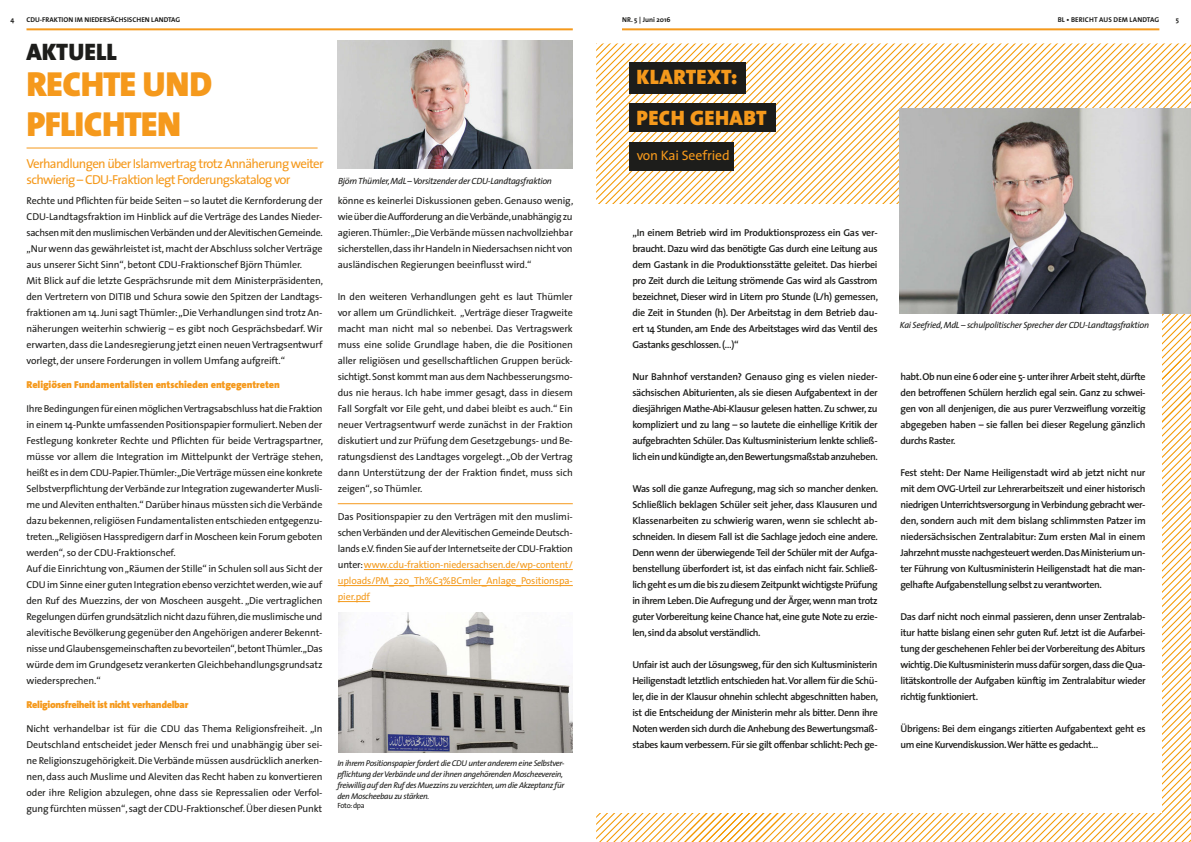
<style>
.page{position:relative;width:1191px;height:842px;background:#fff}
.page>*{position:absolute;margin:0;border:0;box-sizing:border-box;transform-origin:0 0}
.t1{font:900 35px/40px "The Sans";letter-spacing:-.02em;color:#f5991c}
.t2{font:24px "The Sans Black Caps";color:#1d1d1b}
.t3{font:21px "The Sans Black Caps";letter-spacing:.02em;color:#f5991c}
.t4{font:13.7px "The Sans";letter-spacing:-.01em;color:#f5991c}
.t5{font:13px/16px "The Sans";letter-spacing:-.05em;color:#f5991c}
.t6{font:10px/16px "The Sans";letter-spacing:-.01em;color:#1d1d1b;text-align:justify}
.t7{font:600 10px/16px "The Sans";letter-spacing:-.04em;color:#1d1d1b;text-align:justify}
.t8{font:900 10px "The Sans";letter-spacing:-.01em;color:#f5991c}
.t9{font:900 10px "The Sans";letter-spacing:-.03em;color:#f5991c}
.t10{font:italic 9px "The Sans";letter-spacing:-.03em;color:#1d1d1b}
.t11{font:italic 8.4px/11px "The Sans";letter-spacing:-.04em;color:#1d1d1b}
.t12{font:7.5px "The Sans";letter-spacing:-.04em;color:#1d1d1b}
.t13{font:700 7px "The Sans";color:#1d1d1b}
.t14{font:700 7px "The Sans";letter-spacing:.02em;color:#1d1d1b}
.s1{color:#f49a1c}
</style>
<div class="page">
<hr style="left:27px;top:28px;width:546px;height:2px;background:#f5991c">
<hr style="left:622px;top:28px;width:537px;height:2px;background:#f5991c">
<hr style="left:27px;top:148px;width:290px;height:1px;background:#f5991c">
<img style="left:337px;top:40px;width:236px;height:128px">
<svg style="left:876px;top:43px;width:214px;height:161px"></svg>
<svg style="left:1120px;top:358px;width:62px;height:484px"></svg>
<svg style="left:596px;top:813px;width:455px;height:29px"></svg>
<svg style="left:596px;top:43px;width:276px;height:161px"></svg>
<div style="left:595px;top:204px;width:567px;height:608px;background:#fff"></div>
<div style="left:629px;top:104px;width:147px;height:28px;background:#1d1d1b"></div>
<div style="left:629px;top:62px;width:116px;height:31px;background:#1d1d1b"></div>
<div style="left:629px;top:142px;width:105px;height:28px;background:#1d1d1b"></div>
<img style="left:900px;top:108px;width:291px;height:206px">
<img style="left:338px;top:612px;width:235px;height:140px">
<hr style="left:338px;top:503px;width:235px;height:1px;background:#f5991c">
<hr style="left:364px;top:569px;width:209px;height:1px;background:#f49a1c">
<hr style="left:338px;top:585px;width:235px;height:1px;background:#f49a1c">
<hr style="left:338px;top:601px;width:32px;height:1px;background:#f49a1c">
<p class="t13" style="left:10px;top:14px;width:5px">4</p>
<p class="t13" style="left:27px;top:14px;width:155px">CDU-FRAKTION IM NIEDERSÄCHSISCHEN LANDTAG</p>
<p class="t13" style="left:622px;top:14px;width:50px">NR. 5 | Juni 2016</p>
<p class="t14" style="left:1057px;top:14px;width:103px">BL • BERICHT AUS DEM LANDTAG</p>
<p class="t13" style="left:1176px;top:14px;width:5px">5</p>
<p class="t2" style="left:27px;top:32px;width:92px">AKTUELL</p>
<p class="t1" style="left:27px;top:63px;width:187px">RECHTE UND<br>PFLICHTEN</p>
<p class="t5" style="left:27px;top:155px;width:299px">Verhandlungen über Islamvertrag trotz Annäherung weiter schwierig – CDU-Fraktion legt Forderungskatalog vor</p>
<p class="t6" style="left:27px;top:192px;width:298px">Rechte und Pflichten für beide Seiten – so lautet die Kernforderung der CDU-Landtagsfraktion im Hinblick auf die Verträge des Landes Nieder&shy;sachsen mit den muslimischen Verbänden und der Alevitischen Gemeinde. „Nur wenn das gewährleistet ist, macht der Abschluss solcher Verträge aus unserer Sicht Sinn“, betont CDU-Fraktionschef Björn Thümler.</p>
<p class="t6" style="left:27px;top:272px;width:298px">Mit Blick auf die letzte Gesprächsrunde mit dem Ministerpräsidenten, den Vertretern von DITIB und Schura sowie den Spitzen der Landtags&shy;fraktionen am 14. Juni sagt Thümler: „Die Verhandlungen sind trotz An&shy;näherungen weiterhin schwierig – es gibt noch Gesprächsbedarf. Wir erwarten, dass die Landesregierung jetzt einen neuen Vertragsentwurf vorlegt, der unsere Forderungen in vollem Umfang aufgreift.“</p>
<p class="t8" style="left:27px;top:376px;width:255px">Religiösen Fundamentalisten entschieden entgegentreten</p>
<p class="t6" style="left:27px;top:400px;width:298px">Ihre Bedingungen für einen möglichen Vertragsabschluss hat die Fraktion in einem 14-Punkte umfassenden Positionspapier formuliert. Neben der Festlegung konkreter Rechte und Pflichten für beide Vertragspartner, müsse vor allem die Integration im Mittelpunkt der Verträge stehen, heißt es in dem CDU-Papier. Thümler: „Die Verträge müssen eine konkrete Selbstverpflichtung der Verbände zur Integration zugewanderter Musli&shy;me und Aleviten enthalten.“ Darüber hinaus müssten sich die Verbände dazu bekennen, religiösen Fundamentalisten entschieden entgegenzu&shy;treten. „Religiösen Hasspredigern darf in Moscheen kein Forum geboten werden“, so der CDU-Fraktionschef.</p>
<p class="t6" style="left:27px;top:560px;width:298px">Auf die Einrichtung von „Räumen der Stille“ in Schulen soll aus Sicht der CDU im Sinne einer guten Integration ebenso verzichtet werden, wie auf den Ruf des Muezzins, der von Moscheen ausgeht. „Die vertraglichen Regelungen dürfen grundsätzlich nicht dazu führen, die muslimische und alevitische Bevölkerung gegenüber den Angehörigen anderer Bekennt&shy;nisse und Glaubensgemeinschaften zu bevorteilen“, betont Thümler. „Das würde dem im Grundgesetz verankerten Gleichbehandlungsgrundsatz wiedersprechen.“</p>
<p class="t9" style="left:27px;top:696px;width:163px">Religionsfreiheit ist nicht verhandelbar</p>
<p class="t6" style="left:27px;top:720px;width:297px">Nicht verhandelbar ist für die CDU das Thema Religionsfreiheit. „In Deutschland entscheidet jeder Mensch frei und unabhängig über sei&shy;ne Religionszugehörigkeit. Die Verbände müssen ausdrücklich anerken&shy;nen, dass auch Muslime und Aleviten das Recht haben zu konvertieren oder ihre Religion abzulegen, ohne dass sie Repressalien oder Verfol&shy;gung fürchten müssen“, sagt der CDU-Fraktionschef. Über diesen Punkt</p>
<p class="t10" style="left:338px;top:173px;width:215px">Björn Thümler, MdL – Vorsitzender der CDU-Landtagsfraktion</p>
<p class="t6" style="left:338px;top:192px;width:237px">könne es keinerlei Diskussionen geben. Genauso wenig, wie über die Aufforderung an die Verbände, unabhängig zu agieren. Thümler: „Die Verbände müssen nachvollziehbar sicherstellen, dass ihr Handeln in Niedersachsen nicht von ausländischen Regierungen beeinflusst wird.“</p>
<p class="t6" style="left:338px;top:288px;width:236px">In den weiteren Verhandlungen geht es laut Thümler vor allem um Gründlichkeit. „Verträge dieser Tragweite macht man nicht mal so nebenbei. Das Vertragswerk muss eine solide Grundlage haben, die die Positionen aller religiösen und gesellschaftlichen Gruppen berück&shy;sichtigt. Sonst kommt man aus dem Nachbesserungsmo&shy;dus nie heraus. Ich habe immer gesagt, dass in diesem Fall Sorgfalt vor Eile geht, und dabei bleibt es auch.“ Ein neuer Vertragsentwurf werde zunächst in der Fraktion diskutiert und zur Prüfung dem Gesetzgebungs- und Be&shy;ratungsdienst des Landtages vorgelegt. „Ob der Vertrag dann Unterstützung der der Fraktion findet, muss sich zeigen“, so Thümler.</p>
<p class="t6" style="left:338px;top:508px;width:237px">Das Positionspapier zu den Verträgen mit den muslimi&shy;schen Verbänden und der Alevitischen Gemeinde Deutsch&shy;lands e.V. finden Sie auf der Internetseite der CDU-Fraktion unter: <span class="s1">www.cdu-fraktion-niedersachsen.de/wp-content/ uploads/PM_220_Th%C3%BCmler_Anlage_Positionspa&shy;pier.pdf</span></p>
<p class="t11" style="left:337px;top:757px;width:229px">In ihrem Positionspapier fordert die CDU unter anderem eine Selbstver&shy;pflichtung der Verbände und der ihnen angehörenden Moscheeverein, freiwillig auf den Ruf des Muezzins zu verzichten, um die Akzeptanz für den Moscheebau zu stärken.</p>
<p class="t12" style="left:337px;top:799px;width:29px">Foto: dpa</p>
<p class="t3" style="left:636px;top:59px;width:102px">KLARTEXT:</p>
<p class="t3" style="left:636px;top:101px;width:132px">PECH GEHABT</p>
<p class="t4" style="left:636px;top:144px;width:94px">von Kai Seefried</p>
<p class="t7" style="left:632px;top:224px;width:247px">„In einem Betrieb wird im Produktionsprozess ein Gas ver&shy;braucht. Dazu wird das benötigte Gas durch eine Leitung aus dem Gastank in die Produktionsstätte geleitet. Das hierbei pro Zeit durch die Leitung strömende Gas wird als Gasstrom bezeichnet, Dieser wird in Litern pro Stunde (L/h) gemessen, die Zeit in Stunden (h). Der Arbeitstag in dem Betrieb dau&shy;ert 14 Stunden, am Ende des Arbeitstages wird das Ventil des Gastanks geschlossen. (…)“</p>
<p class="t7" style="left:632px;top:368px;width:247px">Nur Bahnhof verstanden? Genauso ging es vielen nieder&shy;sächsischen Abiturienten, als sie diesen Aufgabentext in der diesjährigen Mathe-Abi-Klausur gelesen hatten. Zu schwer, zu kompliziert und zu lang – so lautete die einhellige Kritik der aufgebrachten Schüler. Das Kultusministerium lenkte schließ&shy;lich ein und kündigte an,den Bewertungsmaßstab anzuheben.</p>
<p class="t7" style="left:632px;top:480px;width:247px">Was soll die ganze Aufregung, mag sich so mancher denken.<br>Schließlich beklagen Schüler seit jeher, dass Klausuren und Klassenarbeiten zu schwierig waren, wenn sie schlecht ab&shy;schneiden. In diesem Fall ist die Sachlage jedoch eine andere.<br>Denn wenn der überwiegende Teil der Schüler mit der Aufga&shy;benstellung überfordert ist, ist das einfach nicht fair. Schließ&shy;lich geht es um die bis zu diesem Zeitpunkt wichtigste Prüfung in ihrem Leben. Die Aufregung und der Ärger, wenn man trotz guter Vorbereitung keine Chance hat, eine gute Note zu erzie&shy;len, sind da absolut verständlich.</p>
<p class="t7" style="left:632px;top:656px;width:247px">Unfair ist auch der Lösungsweg, für den sich Kultusministerin Heiligenstadt letztlich entschieden hat. Vor allem für die Schü&shy;ler, die in der Klausur ohnehin schlecht abgeschnitten haben, ist die Entscheidung der Ministerin mehr als bitter. Denn ihre Noten werden sich durch die Anhebung des Bewertungsmaß&shy;stabes kaum verbessern. Für sie gilt offenbar schlicht: Pech ge-</p>
<p class="t10" style="left:900px;top:318px;width:251px">Kai Seefried, MdL – schulpolitischer Sprecher der CDU-Landtagsfraktion</p>
<p class="t7" style="left:900px;top:368px;width:247px">habt. Ob nun eine 6 oder eine 5- unter ihrer Arbeit steht, dürfte den betroffenen Schülern herzlich egal sein. Ganz zu schwei&shy;gen von all denjenigen, die aus purer Verzweiflung vorzeitig abgegeben haben – sie fallen bei dieser Regelung gänzlich durchs Raster.</p>
<p class="t7" style="left:900px;top:464px;width:247px">Fest steht: Der Name Heiligenstadt wird ab jetzt nicht nur mit dem OVG-Urteil zur Lehrerarbeitszeit und einer historisch niedrigen Unterrichtsversorgung in Verbindung gebracht wer&shy;den, sondern auch mit dem bislang schlimmsten Patzer im niedersächsischen Zentralabitur: Zum ersten Mal in einem Jahrzehnt musste nachgesteuert werden. Das Ministerium un&shy;ter Führung von Kultusministerin Heiligenstadt hat die man&shy;gelhafte Aufgabenstellung selbst zu verantworten.</p>
<p class="t7" style="left:900px;top:608px;width:247px">Das darf nicht noch einmal passieren, denn unser Zentralab&shy;itur hatte bislang einen sehr guten Ruf. Jetzt ist die Aufarbei&shy;tung der geschehenen Fehler bei der Vorbereitung des Abiturs wichtig. Die Kultusministerin muss dafür sorgen, dass die Qua&shy;litätskontrolle der Aufgaben künftig im Zentralabitur wieder richtig funktioniert.</p>
<p class="t7" style="left:900px;top:720px;width:247px">Übrigens: Bei dem eingangs zitierten Aufgabentext geht es um eine Kurvendiskussion. Wer hätte es gedacht…</p>
</div>
